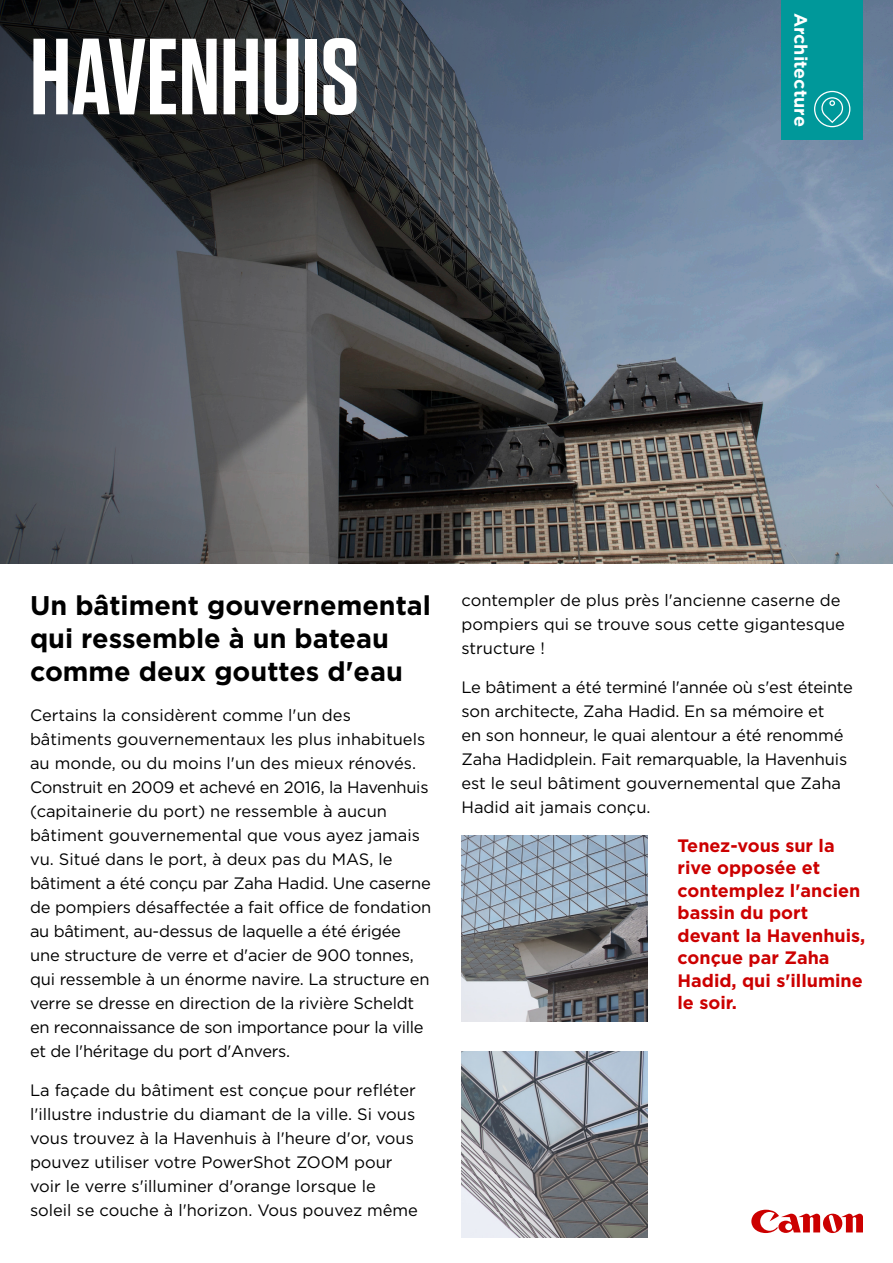
<style>
.page{position:relative;width:893px;height:1263px;background:#fff}
.page>*{position:absolute;margin:0;border:0;box-sizing:border-box;transform-origin:0 0}
.t1{font:600 108px "Tungsten";color:#fff}
.Body_copy{font:700 27px/33px "Gotham";color:#000}
.Body_copy-2{font:700 18px/22.5px "Gotham";color:#c00}
.Body_copy-3{font:700 18px "Gotham";color:#fff}
.Body_copy-4{font:16.5px/24px "Gotham";letter-spacing:-.01em;color:#000}
</style>
<div class="page">
<svg style="left:751px;top:1210px;width:112px;height:23px"></svg>
<svg style="left:0;top:0;width:893px;height:563px;background:#545c66"></svg>
<img style="left:461px;top:1051px;width:186px;height:186px">
<img style="left:461px;top:835px;width:186px;height:186px">
<div style="left:782px;top:0;width:81px;height:140px;background:#00989a"></div>
<svg style="left:814px;top:91px;width:36px;height:36px"></svg>
<p class="t1" style="left:30px;top:20px;width:331px">HAVENHUIS</p>
<p class="Body_copy-3" style="left:813px;top:13px;width:115px;rotate:90deg">Architecture</p>
<p class="Body_copy" style="left:30px;top:588px;width:403px">Un bâtiment gouvernemental qui ressemble à un bateau comme deux gouttes d'eau</p>
<p class="Body_copy-4" style="left:30px;top:703px;width:403px">Certains la considèrent comme l'un des bâtiments gouvernementaux les plus inhabituels au monde, ou du moins l'un des mieux rénovés.<br>Construit en 2009 et achevé en 2016, la Havenhuis (capitainerie du port) ne ressemble à aucun bâtiment gouvernemental que vous ayez jamais vu. Situé dans le port, à deux pas du MAS, le bâtiment a été conçu par Zaha Hadid. Une caserne de pompiers désaffectée a fait office de fondation au bâtiment, au-dessus de laquelle a été érigée une structure de verre et d'acier de 900 tonnes, qui ressemble à un énorme navire. La structure en verre se dresse en direction de la rivière Scheldt en reconnaissance de son importance pour la ville et de l'héritage du port d'Anvers.</p>
<p class="Body_copy-4" style="left:30px;top:1078px;width:390px">La façade du bâtiment est conçue pour refléter l'illustre industrie du diamant de la ville. Si vous vous trouvez à la Havenhuis à l'heure d'or, vous pouvez utiliser votre PowerShot ZOOM pour voir le verre s'illuminer d'orange lorsque le soleil se couche à l'horizon. Vous pouvez même</p>
<p class="Body_copy-4" style="left:461px;top:588px;width:385px">contempler de plus près l'ancienne caserne de pompiers qui se trouve sous cette gigantesque structure !</p>
<p class="Body_copy-4" style="left:461px;top:675px;width:393px">Le bâtiment a été terminé l'année où s'est éteinte son architecte, Zaha Hadid. En sa mémoire et<br>en son honneur, le quai alentour a été renommé Zaha Hadidplein. Fait remarquable, la Havenhuis est le seul bâtiment gouvernemental que Zaha Hadid ait jamais conçu.</p>
<p class="Body_copy-2" style="left:677px;top:834px;width:189px">Tenez-vous sur la rive opposée et contemplez l'ancien bassin du port devant la Havenhuis, conçue par Zaha<br>Hadid, qui s'illumine le soir.</p>
</div>
